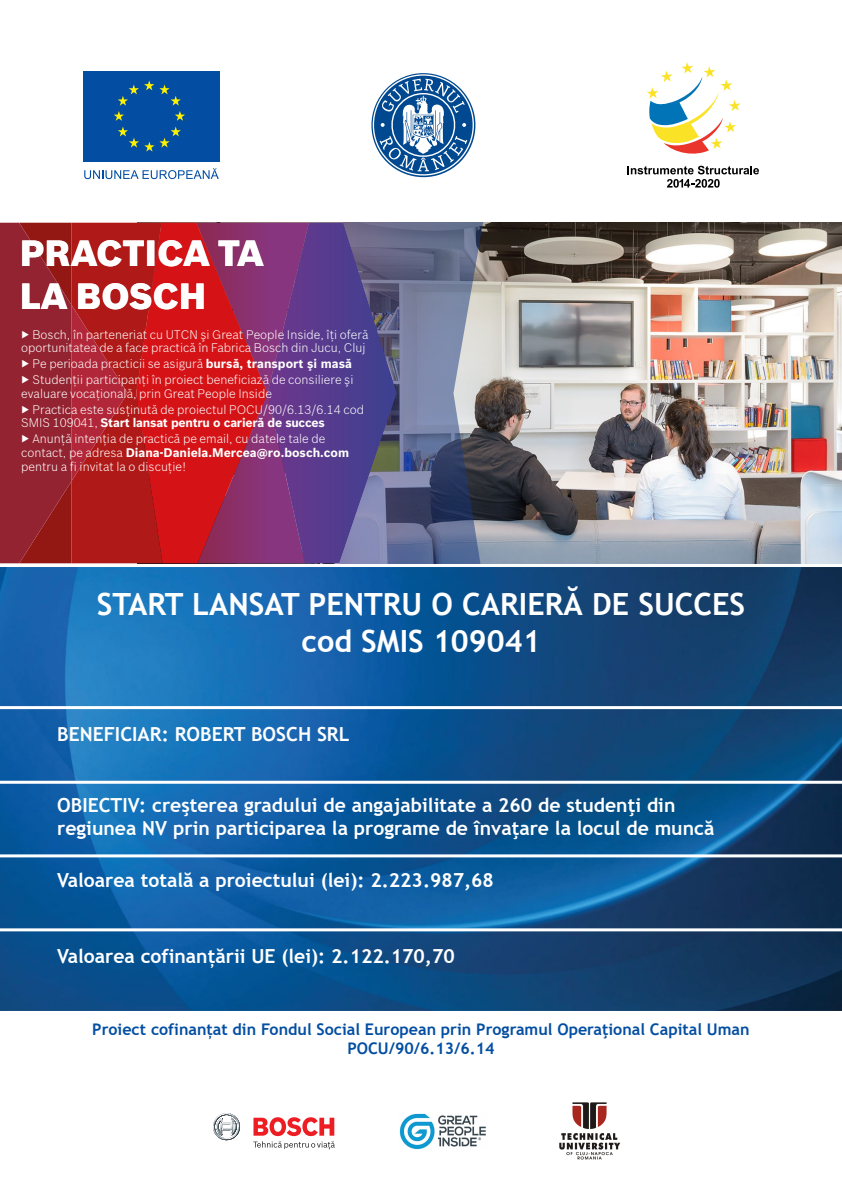
<style>
.page{position:relative;width:842px;height:1191px;background:#fff}
.page>*{position:absolute;margin:0;border:0;box-sizing:border-box;transform-origin:0 0}
.t1{font:900 35.7px/42.8px "Bosch Sans";color:#fff}
.t2{font:700 30.6px/36.7px "Trebuchet MS";color:#fff;text-align:center}
.t3{font:700 19.4px/23.3px "Trebuchet MS";color:#fff}
.t4{font:700 16px/19.3px "Trebuchet MS";color:#034ea2;text-align:center}
.t5{font:300 12.2px/16px "Bosch Sans";color:#fff}
.s1{font-weight:700}
</style>
<div class="page">
<img style="left:486px;top:223px;width:356px;height:340px">
<div style="left:309px;top:223px;width:9px;height:340px;background:#5c3a8d"></div>
<svg style="left:318px;top:223px;width:168px;height:340px;background:#636191"></svg>
<svg style="left:267px;top:223px;width:42px;height:340px;background:#763685"></svg>
<svg style="left:0;top:223px;width:136px;height:340px;background:#a11f26"></svg>
<svg style="left:136px;top:223px;width:131px;height:340px;background:#bd1b2d"></svg>
<img style="left:0;top:567px;width:842px;height:444px">
<svg style="left:371px;top:73px;width:105px;height:105px"></svg>
<svg style="left:627px;top:166px;width:132px;height:22px"></svg>
<svg style="left:647px;top:62px;width:93px;height:92px"></svg>
<div style="left:83px;top:71px;width:136px;height:90px;background:#034ea2"></div>
<svg style="left:114px;top:80px;width:71px;height:72px"></svg>
<svg style="left:84px;top:168px;width:135px;height:11px"></svg>
<hr style="left:0;top:706px;width:842px;height:3px;background:#fff">
<hr style="left:0;top:780px;width:842px;height:3px;background:#fff">
<hr style="left:0;top:854px;width:842px;height:3px;background:#fff">
<hr style="left:0;top:928px;width:842px;height:3px;background:#fff">
<img style="left:399px;top:1113px;width:87px;height:36px">
<img style="left:559px;top:1102px;width:61px;height:58px">
<svg style="left:213px;top:1113px;width:27px;height:27px"></svg>
<svg style="left:253px;top:1117px;width:82px;height:32px"></svg>
<h1 class="t1" style="left:20px;top:230px;width:246px">PRACTICA TA<br>LA BOSCH</h1>
<p class="t5" style="left:21px;top:327px;width:349px;line-height:13.4px">▶ Bosch, în parteneriat cu UTCN şi Great People Inside, îţi oferă oportunitatea de a face practică în Fabrica Bosch din Jucu, Cluj</p>
<p class="t5" style="left:21px;top:355px;width:334px">▶ Pe perioada practicii se asigură <span class="s1">bursă, transport şi masă </span>▶ Studenţii participanţi în proiect beneficiază de consiliere şi</p>
<p class="t5" style="left:21px;top:384px;width:344px">evaluare vocaţională, prin Great People Inside<br>▶ Practica este susţinută de proiectul POCU/90/6.13/6.14 cod</p>
<p class="t5" style="left:21px;top:414px;width:306px">SMIS 109041, <span class="s1">Start lansat pentru o carieră de succes </span>▶ Anunţă intenţia de practică pe email, cu datele tale de</p>
<p class="t5" style="left:21px;top:445px;width:329px;line-height:14px">contact, pe adresa <span class="s1">Diana-Daniela.Mercea@ro.bosch.com </span>pentru a fi invitat la o discuţie!</p>
<h2 class="t2" style="left:97px;top:586px;width:650px">START LANSAT PENTRU O CARIERĂ DE SUCCES cod SMIS 109041</h2>
<h3 class="t3" style="left:57px;top:722px;width:294px">BENEFICIAR: ROBERT BOSCH SRL</h3>
<h3 class="t3" style="left:57px;top:793px;width:659px">OBIECTIV: creşterea gradului de angajabilitate a 260 de studenţi din regiunea NV prin participarea la programe de învaţare la locul de muncă</h3>
<h3 class="t3" style="left:57px;top:868px;width:438px">Valoarea totală a proiectului (lei): 2.223.987,68</h3>
<h3 class="t3" style="left:57px;top:945px;width:399px">Valoarea cofinanțării UE (lei): 2.122.170,70</h3>
<h3 class="t4" style="left:92px;top:1019px;width:659px">Proiect cofinanțat din Fondul Social European prin Programul Operaţional Capital Uman<br>POCU/90/6.13/6.14</h3>
</div>
